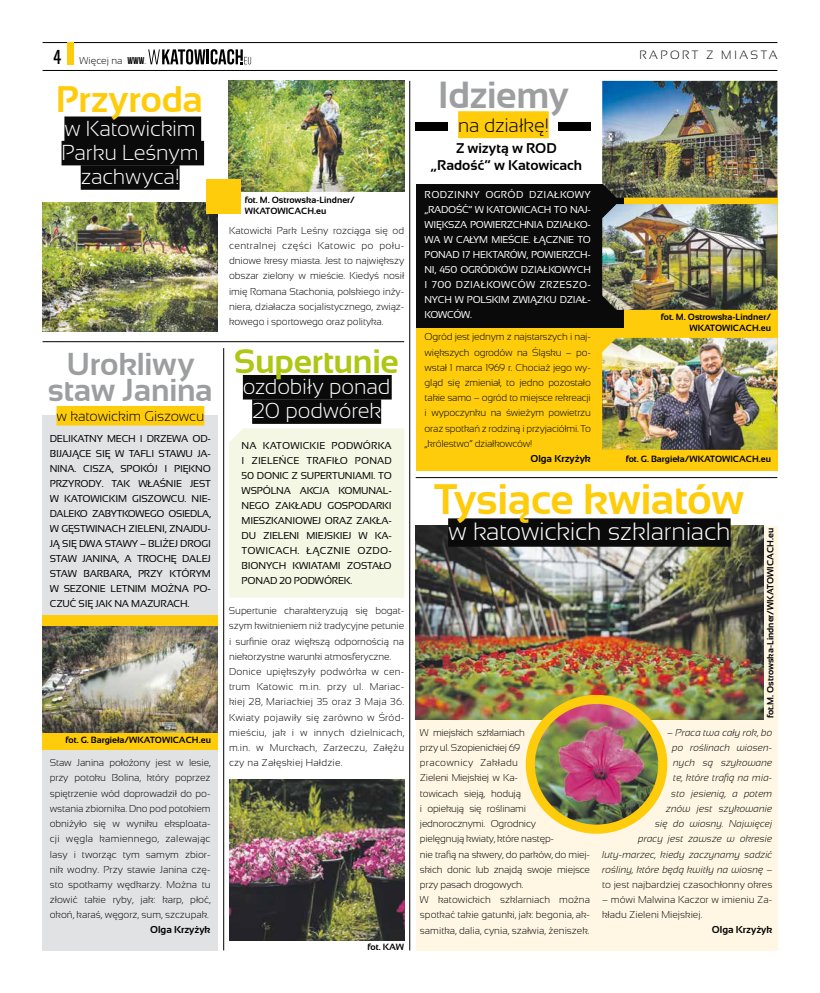
<style>
.page{position:relative;width:820px;height:993px;background:#fff}
.page>*{position:absolute;margin:0;border:0;box-sizing:border-box;transform-origin:0 0}
.t1{font:700 42.7px "Sansation";color:#fecc0b}
.t2{font:700 37.7px "Sansation";color:#9c9e9f}
.t3{font:700 36.9px "Sansation";color:#fecc0b}
.t4{font:700 33.7px "Sansation";color:#adc714}
.t5{font:700 31.7px/26.2px "Sansation";color:#9c9e9f;text-align:center}
.t6{font:300 25px "Sansation";letter-spacing:-.01em;color:#fff}
.t7{font:300 21.6px/24.3px "Sansation";letter-spacing:-.005em;color:#fff;text-align:center}
.t8{font:300 19.4px "Sansation";letter-spacing:.005em;color:#000}
.t9{font:700 14.1px/16.9px "Sansation";color:#000;text-align:center}
.t10{font:300 14.1px "Sansation";letter-spacing:-.01em;color:#000}
.t11{font:300 12px "Sansation";letter-spacing:.2em;color:#000}
.t12{font:300 10px/15.2px "Sansation";letter-spacing:-.01em;color:#000;text-align:justify}
.t13{font:10px/15px "Sansation";letter-spacing:-.02em;color:#000}
.t14{font:300 10px/15.2px "Sansation";letter-spacing:.02em;color:#000}
.t15{font:italic 300 10px/15.2px "Sansation";color:#000;text-align:right}
.t16{font:10px/15px "Sansation";letter-spacing:-.03em;color:#fff;text-align:justify}
.t17{font:700 10px "Sansation";color:#000}
.t18{font:700 9px/10.8px "Sansation";color:#000}
.s1{font-family:"Oswald";font-weight:400;font-size:17px}
.s2{font-family:"Bebas Neue";font-weight:400}
.s3{font-style:normal}
</style>
<div class="page">
<hr style="left:43px;top:42px;width:734px;height:1px;background:#000">
<svg style="left:148px;top:49px;width:103px;height:15px"></svg>
<hr style="left:43px;top:70px;width:734px;height:1px;background:#000">
<div style="left:67px;top:43px;width:6px;height:22px;background:#fecc0b"></div>
<div style="left:43px;top:415px;width:175px;height:535px;background:#e1e2e3"></div>
<hr style="left:43px;top:341px;width:361px;height:1px;background:#000">
<hr style="left:223px;top:348px;width:1px;height:602px;background:#000">
<div style="left:415px;top:525px;width:362px;height:425px;background:#fff7e4"></div>
<hr style="left:409px;top:81px;width:1px;height:869px;background:#000">
<div style="left:415px;top:184px;width:362px;height:287px;background:#fecc0b"></div>
<div style="left:415px;top:184px;width:208px;height:143px;background:#0a0a0b"></div>
<div style="left:43px;top:615px;width:175px;height:134px;background:#fecc0b"></div>
<img style="left:229px;top:80px;width:175px;height:112px">
<img style="left:43px;top:202px;width:175px;height:129px">
<img style="left:602px;top:204px;width:175px;height:106px">
<img style="left:602px;top:338px;width:175px;height:111px">
<img style="left:602px;top:81px;width:175px;height:116px">
<img style="left:43px;top:626px;width:175px;height:106px">
<img style="left:229px;top:779px;width:175px;height:160px">
<img style="left:415px;top:525px;width:348px;height:194px">
<div style="left:56px;top:406px;width:148px;height:19px;background:#fecc0b"></div>
<div style="left:243px;top:375px;width:148px;height:24px;background:#0a0a0b"></div>
<div style="left:252px;top:399px;width:129px;height:25px;background:#0a0a0b"></div>
<hr style="left:415px;top:477px;width:362px;height:1px;background:#000">
<div style="left:64px;top:116px;width:137px;height:25px;background:#0a0a0b"></div>
<div style="left:61px;top:141px;width:143px;height:24px;background:#0a0a0b"></div>
<div style="left:81px;top:165px;width:98px;height:25px;background:#0a0a0b"></div>
<div style="left:206px;top:180px;width:34px;height:34px;background:#fecc0b"></div>
<div style="left:229px;top:428px;width:175px;height:169px;background:#f4f7e4"></div>
<div style="left:458px;top:111px;width:90px;height:27px;background:#fecc0b"></div>
<div style="left:448px;top:518px;width:282px;height:28px;background:#0a0a0b"></div>
<div style="left:415px;top:122px;width:33px;height:9px;background:#000"></div>
<div style="left:558px;top:122px;width:32px;height:9px;background:#000"></div>
<img style="left:530px;top:699px;width:132px;height:127px">
<div style="left:525px;top:694px;width:142px;height:139px;border:9px solid #fecc0b;border-radius:50%"></div>
<p class="t12" style="left:53px;top:53px;width:94px"><span class="s1">4</span> Więcej na <span class="s2">WWW</span>.</p>
<p class="t11" style="left:639px;top:48px;width:52px">Ra port</p>
<p class="t11" style="left:705px;top:48px;width:44px">z miasta</p>
<h3 class="t3" style="left:56px;top:78px;width:148px">Przyroda</h3>
<h3 class="t7" style="left:61px;top:116px;width:139px">w Katowickim<br>Parku Leśnym zachwyca!</h3>
<h3 class="t5" style="left:48px;top:351px;width:166px">Urokliwy staw Janina</h3>
<h3 class="t10" style="left:56px;top:408px;width:149px">w katowickim Giszowcu</h3>
<p class="t13" style="left:50px;top:431px;width:163px">DELIKATNY M ECH I DRZEWA OD-<br>BIJAJĄCE SIĘ W TAFLI STAWU JA-<br>NINA. CISZA, SPOKÓJ I PIĘKNO<br>PRZYRODY. TAK WŁAŚNIE JEST<br>W KATOWICKIM GISZOWCU. N IE-<br>DALEKO ZABYTKOWEGO OSIEDLA,<br>W GĘSTWINACH ZIELENI, ZNAJDU-<br>JĄ SIĘ DWA STAWY – BLIŻEJ DROGI<br>STAW JANINA, A TROCHĘ DALEJ<br>STAW BARBARA, PRZY KTÓRYM<br>W SEZONIE LETNIM MOŻNA PO-<br>CZUĆ SIĘ JAK NA MAZURACH.</p>
<p class="t18" style="left:66px;top:734px;width:86px">fot. G. Bargieła/WKATOWICAC</p>
<p class="t18" style="left:192px;top:734px;width:20px">H.eu</p>
<p class="t12" style="left:50px;top:755px;width:162px">Staw Janina położony jest w lesie, przy potoku Bolina, który poprzez spiętrzenie wód doprowadził do po&shy;wstania zbiornika. Dno pod potokiem obniżyło się w wyniku eksploata&shy;cji węgla kamiennego, zalewając lasy i tworząc tym samym zbior&shy;nik wodny. Przy stawie Janina czę&shy;sto spotkamy wędkarzy. Można tu złowić takie ryby, jak: karp, płoć, okoń, karaś, węgorz, sum, szczupak.</p>
<p class="t17" style="left:150px;top:924px;width:62px">Olga Krzyżyk</p>
<p class="t18" style="left:244px;top:194px;width:112px">fot. M. Ostrowska-Lindner/<br>WKATOWICAC</p>
<p class="t18" style="left:307px;top:205px;width:20px">H.eu</p>
<p class="t12" style="left:229px;top:223px;width:177px">Katowicki Park Leśny rozciąga się od centralnej części Katowic po połu&shy;dniowe kresy miasta. Jest to największy obszar zielony w mieście. Kiedyś nosił imię Romana Stachonia, polskiego inży&shy;niera, działacza socjalistycznego, związ&shy;kowego i sportowego oraz polityka.</p>
<h3 class="t4" style="left:234px;top:342px;width:166px">Supertunie</h3>
<h3 class="t7" style="left:243px;top:374px;width:149px">ozdobiły ponad<br>20 podwórek</h3>
<p class="t13" style="left:241px;top:438px;width:152px;text-align:justify">NA KATOWICKIE PODWÓRKA I ZIELEŃCE TRAFIŁO PONAD 50 DONIC Z SUPERTUNIAM I. TO WSPÓLNA AKCJA KOM UNAL-NEGO ZAKŁADU GOSPODARKI MIESZKANIOWEJ ORAZ ZAKŁA-DU ZIELENI MIEJSKIEJ W KA-TOWICACH. ŁĄCZNIE OZDO-BIONYCH KWIATAM I ZOSTAŁO PONAD 20 PODWÓREK.</p>
<p class="t14" style="left:229px;top:603px;width:177px">Supertunie charakteryzują się bogat&shy;szym kwitnieniem niż tradycyjne petunie i surfinie oraz większą odpornością na niekorzystne warunki atmosferyczne.<br>Donice upiększyły podwórka w cen&shy;trum Katowic m.in. przy ul. Mariac&shy;kiej 28, Mariackiej 35 oraz 3 Maja 36.<br>Kwiaty pojawiły się zarówno w Śród&shy;mieściu, jak i w innych dzielnicach, m.in. w Murckach, Zarzeczu, Załężu czy na Załęskiej Hałdzie.</p>
<p class="t18" style="left:367px;top:941px;width:24px">fot. KAW</p>
<h2 class="t2" style="left:438px;top:74px;width:132px">Idziemy</h2>
<h3 class="t8" style="left:458px;top:115px;width:92px">na działkę!</h3>
<h3 class="t9" style="left:430px;top:140px;width:153px">Z wizytą w RO D „Radość” w Katowicach</h3>
<p class="t16" style="left:424px;top:187px;width:168px">RODZINNY OG RÓD DZIAŁKOWY „RADOŚĆ” W KATOWICACH TO NAJ-WIĘKSZA POWIERZCHNIA DZIAŁKO-WA W CAŁYM M IEŚCIE. ŁĄCZNIE TO PONAD 17 HEKTARÓW, POWIERZCH-NI, 450 OGRÓDKÓW DZIAŁKOWYCH I 700 DZIAŁKOWCÓW ZRZESZO-NYCH W POLSKIM ZWIĄZKU DZIAŁ-KOWCÓW.</p>
<p class="t12" style="left:424px;top:329px;width:168px">Ogród jest jednym z najstarszych i naj&shy;większych ogrodów na Śląsku – po&shy;wstał 1 marca 1969 r. Chociaż jego wy&shy;gląd się zmieniał, to jedno pozostało takie samo – ogród to miejsce rekreacji i wypoczynku na świeżym powietrzu oraz spotkań z rodziną i przyjaciółmi. To „królestwo” działkowców!</p>
<p class="t17" style="left:530px;top:452px;width:62px">Olga Krzyżyk</p>
<p class="t18" style="left:689px;top:311px;width:83px;text-indent:-29px">fot. M. Ostrowska-Lindner/<br>WKATOWICAC</p>
<p class="t18" style="left:751px;top:322px;width:20px">H.eu</p>
<p class="t18" style="left:625px;top:453px;width:86px">fot. G. Bargieła/WKATOWICAC</p>
<p class="t18" style="left:751px;top:453px;width:20px">H.eu</p>
<h1 class="t1" style="left:434px;top:475px;width:311px">Tysiące kwiatów</h1>
<h3 class="t6" style="left:448px;top:517px;width:284px">w katowickich szklarniach</h3>
<p class="t18" style="left:764px;top:717px;width:191px;rotate:-90deg">fot.M. Ostrowska-Lindner/WKATOWICACH.eu</p>
<p class="t12" style="left:420px;top:724px;width:172px;text-align:left">W miejskich szklarniach<br>przy ul. Szopienickiej 69<br>pracownicy Zakładu<br>Zieleni Miejskiej w Ka-<br>towicach sieją, hodują<br>i opiekują się roślinami jednorocznymi. Ogrodnicy<br>pielęgnują kwiaty, które następ-<br>nie trafią na skwery, do parków, do miej&shy;skich donic lub znajdą swoje miejsce przy pasach drogowych.<br>W katowickich szklarniach można spotkać takie gatunki, jak: begonia, ak&shy;samitka, dalia, cynia, szałwia, żeniszek.</p>
<p class="t15" style="left:602px;top:724px;width:172px"><span class="s3">–</span> Praca twa cały rok, bo<br>po roślinach wiosen-<br>nych są szykowane<br>te, które trafią na mia-<br>sto jesienią, a potem<br>znów jest szykowanie<br>się do wiosny. Najwięcej<br>pracy jest zawsze w okresie luty-marzec, kiedy zaczynamy sadzić rośliny, które będą kwitły na wiosnę <span class="s3">– to jest najbardziej czasochłonny okres</span></p>
<p class="t12" style="left:602px;top:891px;width:172px">– mówi Malwina Kaczor w imieniu Za&shy;kładu Zieleni Miejskiej.</p>
<p class="t17" style="left:711px;top:924px;width:62px">Olga Krzyżyk</p>
</div>
